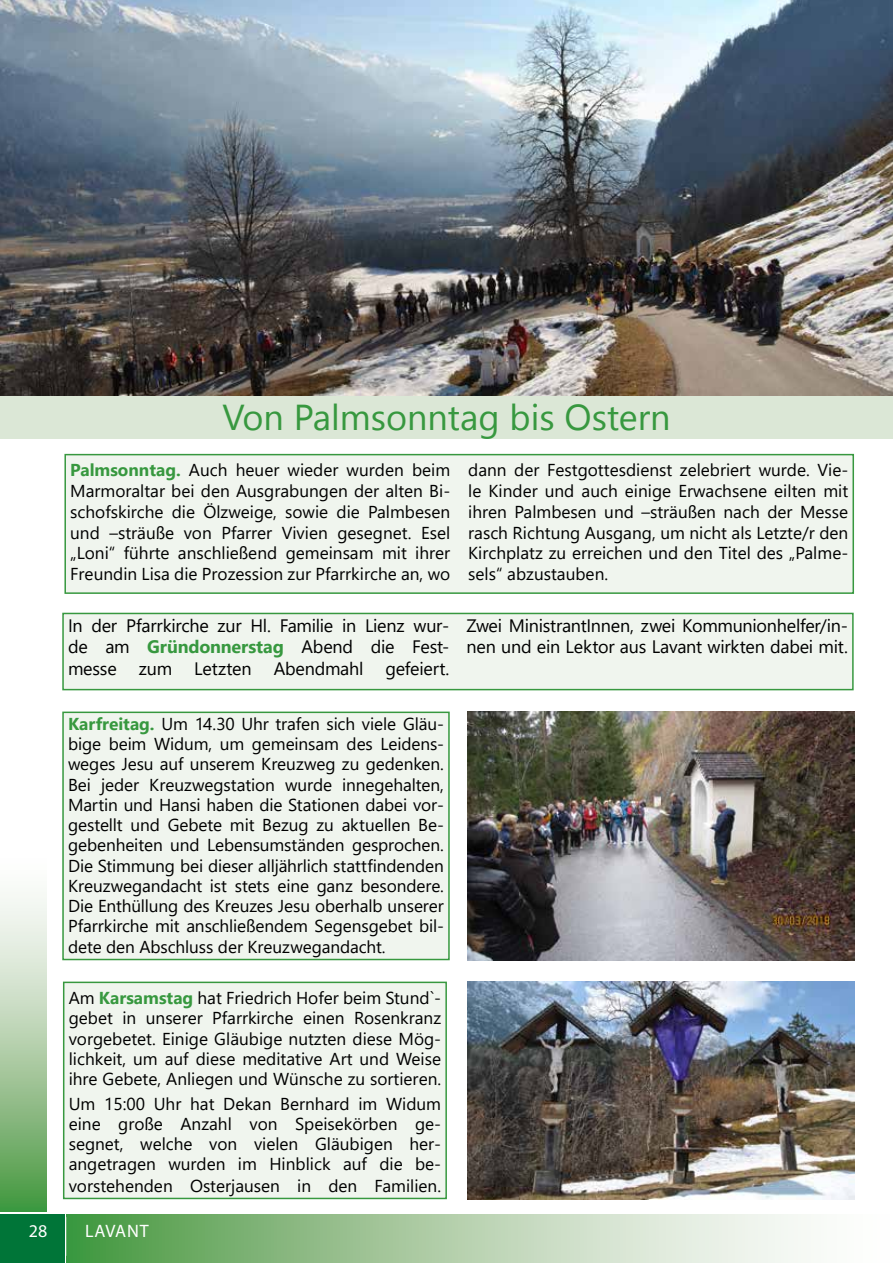
<style>
.page{position:relative;width:893px;height:1263px;background:#fff}
.page>*{position:absolute;margin:0;border:0;box-sizing:border-box;transform-origin:0 0}
.t1{font:36px "Leelawadee UI";color:#37983f}
.t2{font:18px/21.6px "Segoe UI";letter-spacing:-.015em;color:#000;text-align:justify}
.t3{font:18px "Myriad Pro";letter-spacing:.025em;color:#fff}
.t4{font:17.25px/20.2px "Segoe UI";color:#000;text-align:justify}
.s1{font-weight:700;color:#37983f}
</style>
<div class="page">
<div style="left:0;top:1214px;width:64px;height:49px;background:#007538"></div>
<svg style="left:0;top:894px;width:47px;height:318px;background:#a9cba3"></svg>
<svg style="left:66px;top:1214px;width:741px;height:49px;background:#a8cba2"></svg>
<div style="left:65px;top:455px;width:788px;height:138px;background:#f0f5ee"></div>
<div style="left:64px;top:454px;width:790px;height:140px;border:2px solid #37983f"></div>
<div style="left:0;top:395px;width:893px;height:44px;background:#dbe7d6"></div>
<div style="left:63px;top:613px;width:790px;height:77px;background:#f0f5ee"></div>
<div style="left:62px;top:613px;width:792px;height:77px;border:2px solid #37983f"></div>
<div style="left:63px;top:712px;width:386px;height:247px;background:#f0f5ee"></div>
<div style="left:62px;top:711px;width:388px;height:249px;border:2px solid #37983f"></div>
<div style="left:64px;top:982px;width:382px;height:216px;background:#f0f5ee"></div>
<div style="left:63px;top:981px;width:384px;height:218px;border:2px solid #37983f"></div>
<img style="left:0;top:0;width:893px;height:396px">
<img style="left:468px;top:711px;width:386px;height:249px">
<img style="left:468px;top:981px;width:386px;height:218px">
<h1 class="t1" style="left:222px;top:392px;width:450px">Von Palmsonntag bis Ostern</h1>
<p class="t4" style="left:70px;top:458px;width:382px;line-height:20.7px"><span class="s1">Palmsonntag.</span> Auch heuer wieder wurden beim Marmoraltar bei den Ausgrabungen der alten Bi&shy;schofskirche die Ölzweige, sowie die Palmbesen und –sträuße von Pfarrer Vivien gesegnet. Esel „Loni“ führte anschließend gemeinsam mit ihrer Freundin Lisa die Prozession zur Pfarrkirche an, wo</p>
<p class="t4" style="left:468px;top:458px;width:382px;line-height:20.7px">dann der Festgottesdienst zelebriert wurde. Vie&shy;le Kinder und auch einige Erwachsene eilten mit ihren Palmbesen und –sträußen nach der Messe rasch Richtung Ausgang, um nicht als Letzte/r den Kirchplatz zu erreichen und den Titel des „Palme&shy;sels“ abzustauben.</p>
<p class="t2" style="left:68px;top:613px;width:383px">In der Pfarrkirche zur Hl. Familie in Lienz wur&shy;de am <span class="s1">Gründonnerstag</span> Abend die Fest&shy;messe zum Letzten Abendmahl gefeiert.</p>
<p class="t2" style="left:466px;top:613px;width:383px">Zwei MinistrantInnen, zwei Kommunionhelfer/in&shy;nen und ein Lektor aus Lavant wirkten dabei mit.</p>
<p class="t4" style="left:68px;top:712px;width:377px"><span class="s1">Karfreitag.</span> Um 14.30 Uhr trafen sich viele Gläu&shy;bige beim Widum, um gemeinsam des Leidens&shy;weges Jesu auf unserem Kreuzweg zu gedenken.<br>Bei jeder Kreuzwegstation wurde innegehalten, Martin und Hansi haben die Stationen dabei vor&shy;gestellt und Gebete mit Bezug zu aktuellen Be&shy;gebenheiten und Lebensumständen gesprochen.<br>Die Stimmung bei dieser alljährlich stattfindenden Kreuzwegandacht ist stets eine ganz besondere.<br>Die Enthüllung des Kreuzes Jesu oberhalb unserer Pfarrkirche mit anschließendem Segensgebet bil&shy;dete den Abschluss der Kreuzwegandacht.</p>
<p class="t4" style="left:69px;top:986px;width:374px">Am <span class="s1">Karsamstag</span> hat Friedrich Hofer beim Stund`- gebet in unserer Pfarrkirche einen Rosenkranz vorgebetet. Einige Gläubige nutzten diese Mög&shy;lichkeit, um auf diese meditative Art und Weise ihre Gebete, Anliegen und Wünsche zu sortieren.</p>
<p class="t4" style="left:69px;top:1092px;width:374px">Um 15:00 Uhr hat Dekan Bernhard im Widum eine große Anzahl von Speisekörben ge&shy;segnet, welche von vielen Gläubigen her&shy;angetragen wurden im Hinblick auf die be&shy;vorstehenden Osterjausen in den Familien.</p>
<p class="t3" style="left:29px;top:1219px;width:20px">28</p>
<p class="t3" style="left:85px;top:1219px;width:65px">LAVANT</p>
</div>
